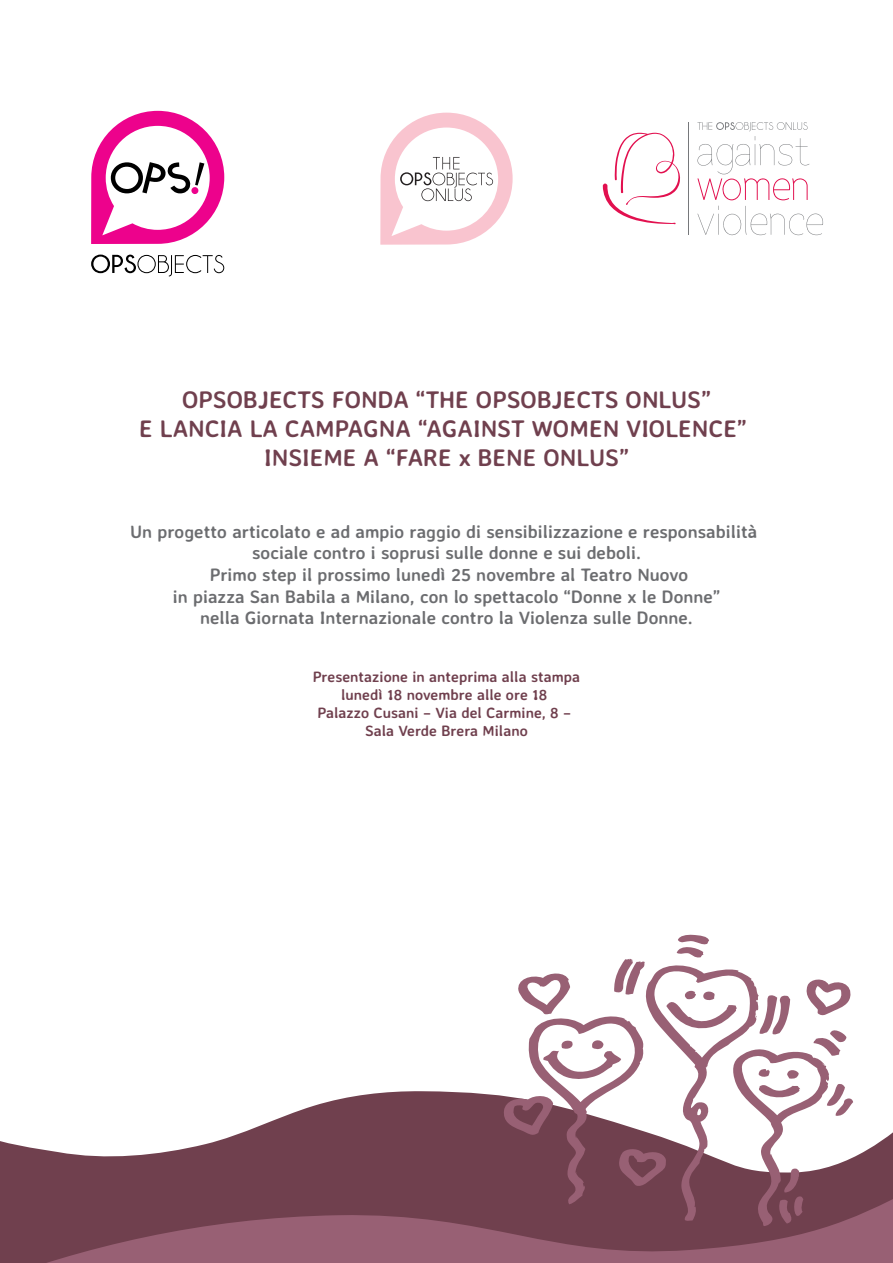
<style>
.page{position:relative;width:893px;height:1263px;background:#fff}
.page>*{position:absolute;margin:0;border:0;box-sizing:border-box;transform-origin:0 0}
.t1{font:700 24px/28.8px "Averia Sans Libre";color:#70404e;text-align:center}
.t2{font:700 18px/21.6px "Averia Sans Libre";color:#6c6d70;text-align:center}
.t3{font:700 15px/18px "Averia Sans Libre";color:#70404e;text-align:center}
</style>
<div class="page">
<svg style="left:380px;top:113px;width:133px;height:132px"></svg>
<svg style="left:697px;top:122px;width:112px;height:78px"></svg>
<svg style="left:697px;top:206px;width:126px;height:30px"></svg>
<svg style="left:603px;top:133px;width:77px;height:91px"></svg>
<hr style="left:688px;top:122px;width:1px;height:113px;background:#76787b">
<svg style="left:91px;top:111px;width:133px;height:133px"></svg>
<svg style="left:91px;top:255px;width:133px;height:21px"></svg>
<svg style="left:0;top:1091px;width:893px;height:98px;fill:#70404e"></svg>
<svg style="left:0;top:1189px;width:893px;height:74px;fill:#70404e"></svg>
<svg style="left:502px;top:934px;width:351px;height:292px"></svg>
<h1 class="t1" style="left:139px;top:385px;width:609px">OPSOBJECTS FONDA “THE OPSOBJECTS ONLUS”<br>E LANCIA LA CAMPAGNA “AGAINST WOMEN VIOLENCE”<br>INSIEME A “FARE x BENE ONLUS”</h1>
<p class="t2" style="left:130px;top:520px;width:629px">Un progetto articolato e ad ampio raggio di sensibilizzazione e responsabilità sociale contro i soprusi sulle donne e sui deboli.<br>Primo step il prossimo lunedì 25 novembre al Teatro Nuovo<br>in piazza San Babila a Milano, con lo spettacolo “Donne x le Donne”<br>nella Giornata Internazionale contro la Violenza sulle Donne.</p>
<p class="t3" style="left:313px;top:667px;width:269px">Presentazione in anteprima alla stampa lunedì 18 novembre alle ore 18<br>Palazzo Cusani – Via del Carmine, 8 –<br>Sala Verde Brera Milano</p>
</div>
